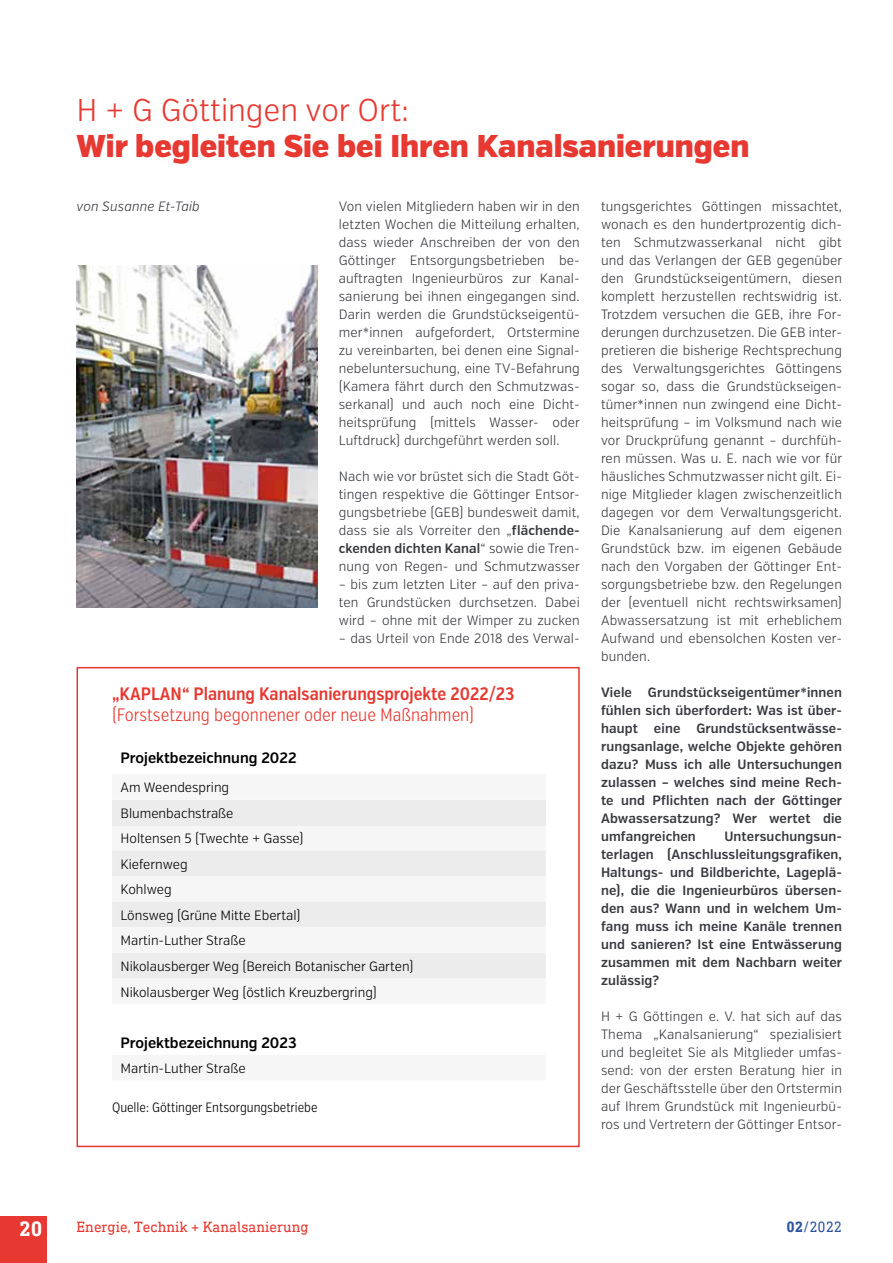
<style>
.page{position:relative;width:893px;height:1263px;background:#fff}
.page>*{position:absolute;margin:0;border:0;box-sizing:border-box;transform-origin:0 0}
.t1{font:900 31.5px "Verb Cond";color:#e73831}
.t2{font:300 31.5px "Verb Cond";color:#e73831}
.t3{font:700 21px "DIN Next Slab Pro";color:#fff}
.t4{font:600 18px "Verb Ex Cond";color:#e73831}
.t5{font:300 18px "Verb Ex Cond";color:#e73831}
.t6{font:600 15px "Verb Cond";color:#000}
.t7{font:15px "DIN Next Slab Pro";color:#e73831}
.t8{font:15px "DIN Next Slab Pro";color:#2d52a0}
.t9{font:300 13.5px/18px "Verb Cond";letter-spacing:.01em;color:#383a40;text-align:justify}
.t10{font:600 13.5px/18px "Verb Cond";letter-spacing:.01em;color:#383a40;text-align:justify}
.t11{font:300 13.5px/25.5px "Verb Cond";color:#000}
.t12{font:300 13.5px "Verb Ex Cond";color:#000}
.t13{font:italic 300 13.5px "Verb Cond";letter-spacing:.01em;color:#383a40}
.s1{font-weight:600}
.s2{font-weight:700}
</style>
<div class="page">
<div style="left:0;top:1216px;width:47px;height:47px;background:#e73831"></div>
<img style="left:77px;top:265px;width:240px;height:342px">
<div style="left:112px;top:825px;width:434px;height:26px;background:#f6f6f6"></div>
<div style="left:112px;top:800px;width:434px;height:25px;background:#ececed"></div>
<div style="left:112px;top:851px;width:434px;height:25px;background:#ececed"></div>
<svg style="left:112px;top:902px;width:434px;height:76px;fill:#ececed"></svg>
<div style="left:77px;top:667px;width:503px;height:480px;border:2px solid #e73831"></div>
<h1 class="t2" style="left:77px;top:91px;width:334px">H + G Göttingen vor Ort:</h1>
<h1 class="t1" style="left:77px;top:127px;width:674px">Wir begleiten Sie bei Ihren Kanalsanierungen</h1>
<p class="t13" style="left:77px;top:198px;width:125px">von Susanne Et-Taib</p>
<p class="t9" style="left:601px;top:197px;width:243px">tungsgerichtes Göttingen missachtet, wonach es den hundertprozentig dich&shy;ten Schmutzwasserkanal nicht gibt und das Verlangen der GEB gegenüber den Grundstückseigentümern, diesen komplett herzustellen rechtswidrig ist.<br>Trotzdem versuchen die GEB, ihre For&shy;derungen durchzusetzen. Die GEB inter&shy;pretieren die bisherige Rechtsprechung des Verwaltungsgerichtes Göttingens sogar so, dass die Grundstückseigen&shy;tümer*innen nun zwingend eine Dicht&shy;heitsprüfung – im Volksmund nach wie vor Druckprüfung genannt – durchfüh&shy;ren müssen. Was u. E. nach wie vor für häusliches Schmutzwasser nicht gilt. Ei&shy;nige Mitglieder klagen zwischenzeitlich dagegen vor dem Verwaltungsgericht.<br>Die Kanalsanierung auf dem eigenen Grundstück bzw. im eigenen Gebäude nach den Vorgaben der Göttinger Ent&shy;sorgungsbetriebe bzw. den Regelungen der (eventuell nicht rechtswirksamen)<br>Abwassersatzung ist mit erheblichem Aufwand und ebensolchen Kosten ver&shy;bunden.</p>
<p class="t10" style="left:601px;top:683px;width:243px">Viele Grundstückseigentümer*innen fühlen sich überfordert: Was ist über&shy;haupt eine Grundstücksentwässe&shy;rungsanlage, welche Objekte gehören dazu? Muss ich alle Untersuchungen zulassen – welches sind meine Rech&shy;te und Pflichten nach der Göttinger Abwassersatzung? Wer wertet die umfangreichen</p>
<p class="t9" style="left:339px;top:198px;width:243px">Von vielen Mitgliedern haben wir in den letzten Wochen die Mitteilung erhalten, dass wieder Anschreiben der von den Göttinger Entsorgungsbetrieben be&shy;auftragten Ingenieurbüros zur Kanal&shy;sanierung bei ihnen eingegangen sind.<br>Darin werden die Grundstückseigentü&shy;mer*innen aufgefordert, Ortstermine zu vereinbarten, bei denen eine Signal&shy;nebeluntersuchung, eine TV-Befahrung (Kamera fährt durch den Schmutzwas&shy;serkanal) und auch noch eine Dicht&shy;heitsprüfung (mittels Wasser- oder Luftdruck) durchgeführt werden soll.</p>
<p class="t9" style="left:339px;top:468px;width:243px">Nach wie vor brüstet sich die Stadt Göt&shy;tingen respektive die Göttinger Entsor&shy;gungsbetriebe (GEB) bundesweit damit, dass sie als Vorreiter den „<span class="s1">flächende&shy;ckenden dichten Kanal</span>“ sowie die Tren&shy;nung von Regen- und Schmutzwasser</p>
<p class="t9" style="left:339px;top:575px;width:242px">– bis zum letzten Liter – auf den priva&shy;ten Grundstücken durchsetzen. Dabei wird – ohne mit der Wimper zu zucken</p>
<p class="t9" style="left:339px;top:629px;width:242px">– das Urteil von Ende 2018 des Verwal-</p>
<h3 class="t4" style="left:112px;top:683px;width:404px">„KAPLAN“ Planung Kanalsanierungsprojekte 2022/23</h3>
<h3 class="t5" style="left:112px;top:705px;width:363px">(Forstsetzung begonnener oder neue Maßnahmen)</h3>
<p class="t6" style="left:121px;top:749px;width:177px">Projektbezeichnung 2022</p>
<p class="t11" style="left:121px;top:775px;width:294px">Am Weendespring<br>Blumenbachstraße<br>Holtensen 5 (Twechte + Gasse)<br>Kiefernweg<br>Kohlweg<br>Lönsweg (Grüne Mitte Ebertal)<br>Martin-Luther Straße<br>Nikolausberger Weg (Bereich Botanischer Garten)<br>Nikolausberger Weg (östlich Kreuzbergring)</p>
<p class="t6" style="left:121px;top:1034px;width:178px">Projektbezeichnung 2023</p>
<p class="t11" style="left:121px;top:1056px;width:127px">Martin-Luther Straße</p>
<p class="t12" style="left:112px;top:1099px;width:207px">Quelle: Göttinger Entsorgungsbetriebe</p>
<p class="t10" style="left:601px;top:827px;width:243px;text-indent:123px">Untersuchungsun&shy;terlagen (Anschlussleitungsgrafiken, Haltungs- und Bildberichte, Lageplä&shy;ne), die die Ingenieurbüros übersen&shy;den aus? Wann und in welchem Um&shy;fang muss ich meine Kanäle trennen und sanieren? Ist eine Entwässerung zusammen mit dem Nachbarn weiter zulässig?</p>
<p class="t9" style="left:601px;top:1007px;width:242px">H + G Göttingen e. V. hat sich auf das Thema „Kanalsanierung“ spezialisiert und begleitet Sie als Mitglieder umfas&shy;send: von der ersten Beratung hier in der Geschäftsstelle über den Ortstermin auf Ihrem Grundstück mit Ingenieurbü&shy;ros und Vertretern der Göttinger Entsor-</p>
<h2 class="t3" style="left:19px;top:1217px;width:25px">20</h2>
<p class="t7" style="left:77px;top:1218px;width:234px">Energie, Technik + Kanalsanierung</p>
<p class="t8" style="left:786px;top:1218px;width:57px"><span class="s2">02</span>/2022</p>
</div>
